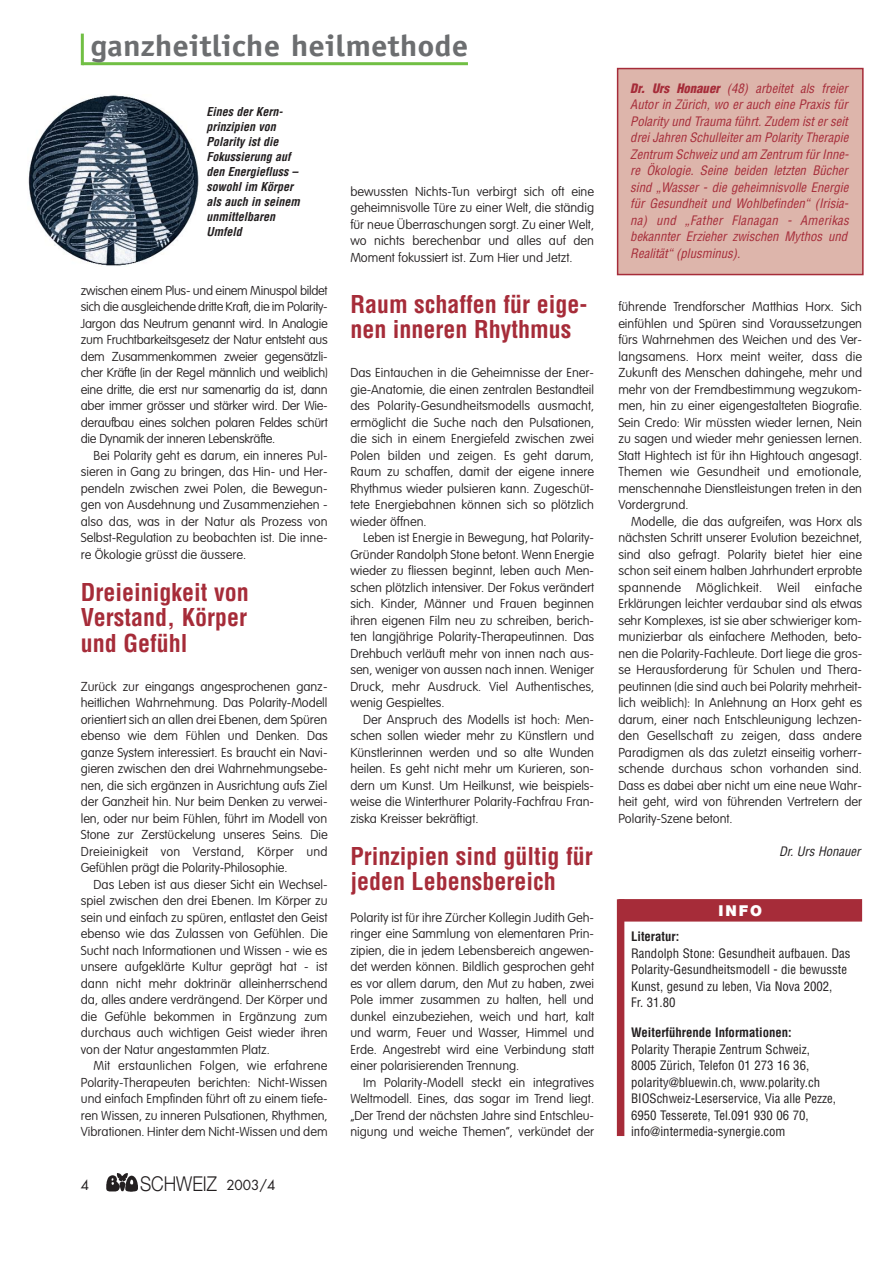
<style>
.page{position:relative;width:893px;height:1263px;background:#fff}
.page>*{position:absolute;margin:0;border:0;box-sizing:border-box;transform-origin:0 0}
.t1{font:700 30px "Officina Sans";color:#6c6e70;scale:1.1 1}
.t2{font:700 condensed 24px/25.5px "Helvetica";color:#a62c39}
.t3{font:300 20.4px "Helvetica Neue";color:#231f20;scale:.87 1}
.t4{font:900 15px "Helvetica Neue";color:#fff}
.t5{font:13.5px "Futura";color:#231f20}
.t6{font:100 12.75px/16.5px "VAG Rounded";color:#231f20;text-align:justify}
.t7{font:italic condensed 12.75px/16.5px "Helvetica";color:#a62c39}
.t8{font:condensed 12.75px/16.5px "Helvetica";color:#231f20}
.t9{font:700 condensed 12.75px "Helvetica";color:#231f20}
.t10{font:italic condensed 12.75px "Helvetica";color:#231f20}
.t11{font:italic 700 condensed 12px/15px "Helvetica";color:#231f20}
.s1{font-family:"Futura";font-weight:400;font-size:13.5px}
.s2{font-weight:900}
</style>
<div class="page">
<div style="left:618px;top:899px;width:244px;height:23px;background:#a62c39"></div>
<div style="left:617px;top:69px;width:245px;height:206px;background:#ddb5ab"></div>
<div style="left:617px;top:68px;width:246px;height:207px;border:2px solid #a62c39"></div>
<img style="left:106px;top:1173px;width:32px;height:19px">
<hr style="left:81px;top:34px;width:3px;height:31px;background:#71bf44">
<hr style="left:82px;top:62px;width:386px;height:3px;background:#71bf44">
<img style="left:28px;top:95px;width:171px;height:171px">
<div style="left:617px;top:899px;width:7px;height:237px;background:#a62c39"></div>
<h1 class="t1" style="left:91px;top:35px;width:345px">ganzheitliche heilmethode</h1>
<p class="t11" style="left:206px;top:105px;width:95px">Eines der Kern&shy;prinzipien von<br>Polarity ist die<br>Fokussierung auf den Energiefluss – sowohl im Körper als auch in seinem unmittelbaren<br>Umfeld</p>
<p class="t6" style="left:81px;top:283px;width:248px">zwischen einem Plus- und einem Minuspol bildet sich die ausgleichende dritte Kraft, die im Polarity-Jargon das Neutrum genannt wird. In Analogie zum Fruchtbarkeitsgesetz der Natur entsteht aus dem Zusammenkommen zweier gegensätzli&shy;cher Kräfte (in der Regel männlich und weiblich) eine dritte, die erst nur samenartig da ist, dann aber immer grösser und stärker wird. Der Wie&shy;deraufbau eines solchen polaren Feldes schürt die Dynamik der inneren Lebenskräfte.</p>
<p class="t6" style="left:81px;top:448px;width:248px;text-indent:13px">Bei Polarity geht es darum, ein inneres Pul&shy;sieren in Gang zu bringen, das Hin- und Her&shy;pendeln zwischen zwei Polen, die Bewegun&shy;gen von Ausdehnung und Zusammenziehen - also das, was in der Natur als Prozess von Selbst-Regulation zu beobachten ist. Die inne&shy;re Ökologie grüsst die äussere.</p>
<h2 class="t2" style="left:81px;top:581px;width:169px;text-align:justify">Dreieinigkeit von Verstand, Körper und Gefühl</h2>
<p class="t6" style="left:81px;top:679px;width:248px">Zurück zur eingangs angesprochenen ganz&shy;heitlichen Wahrnehmung. Das Polarity-Modell orientiert sich an allen drei Ebenen, dem Spüren ebenso wie dem Fühlen und Denken. Das ganze System interessiert. Es braucht ein Navi&shy;gieren zwischen den drei Wahrnehmungsebe&shy;nen, die sich ergänzen in Ausrichtung aufs Ziel der Ganzheit hin. Nur beim Denken zu verwei&shy;len, oder nur beim Fühlen, führt im Modell von Stone zur Zerstückelung unseres Seins. Die Dreieinigkeit von Verstand, Körper und Gefühlen prägt die Polarity-Philosophie.</p>
<p class="t6" style="left:81px;top:877px;width:248px;text-indent:13px">Das Leben ist aus dieser Sicht ein Wechsel&shy;spiel zwischen den drei Ebenen. Im Körper zu sein und einfach zu spüren, entlastet den Geist ebenso wie das Zulassen von Gefühlen. Die Sucht nach Informationen und Wissen - wie es unsere aufgeklärte Kultur geprägt hat - ist dann nicht mehr doktrinär alleinherrschend da, alles andere verdrängend. Der Körper und die Gefühle bekommen in Ergänzung zum durchaus auch wichtigen Geist wieder ihren von der Natur angestammten Platz.</p>
<p class="t6" style="left:81px;top:1058px;width:248px;text-indent:13px">Mit erstaunlichen Folgen, wie erfahrene Polarity-Therapeuten berichten: Nicht-Wissen und einfach Empfinden führt oft zu einem tiefe&shy;ren Wissen, zu inneren Pulsationen, Rhythmen, Vibrationen. Hinter dem Nicht-Wissen und dem</p>
<p class="t5" style="left:81px;top:1179px;width:10px">4</p>
<h3 class="t3" style="left:140px;top:1176px;width:157px">SCHWEIZ <span class="s1">2003/4</span></h3>
<p class="t6" style="left:350px;top:184px;width:245px">bewussten Nichts-Tun verbirgt sich oft eine geheimnisvolle Türe zu einer Welt, die ständig für neue Überraschungen sorgt. Zu einer Welt, wo nichts berechenbar und alles auf den Moment fokussiert ist. Zum Hier und Jetzt.</p>
<h2 class="t2" style="left:350px;top:293px;width:239px">Raum schaffen für eige&shy;nen inneren Rhythmus</h2>
<p class="t6" style="left:350px;top:365px;width:245px">Das Eintauchen in die Geheimnisse der Ener&shy;gie-Anatomie, die einen zentralen Bestandteil des Polarity-Gesundheitsmodells ausmacht, ermöglicht die Suche nach den Pulsationen, die sich in einem Energiefeld zwischen zwei Polen bilden und zeigen. Es geht darum, Raum zu schaffen, damit der eigene innere Rhythmus wieder pulsieren kann. Zugeschüt&shy;tete Energiebahnen können sich so plötzlich wieder öffnen.</p>
<p class="t6" style="left:350px;top:530px;width:245px;text-indent:13px">Leben ist Energie in Bewegung, hat Polarity-Gründer Randolph Stone betont. Wenn Energie wieder zu fliessen beginnt, leben auch Men&shy;schen plötzlich intensiver. Der Fokus verändert sich. Kinder, Männer und Frauen beginnen ihren eigenen Film neu zu schreiben, berich&shy;ten langjährige Polarity-Therapeutinnen. Das Drehbuch verläuft mehr von innen nach aus&shy;sen, weniger von aussen nach innen. Weniger Druck, mehr Ausdruck. Viel Authentisches, wenig Gespieltes.</p>
<p class="t6" style="left:350px;top:712px;width:245px;text-indent:13px">Der Anspruch des Modells ist hoch: Men&shy;schen sollen wieder mehr zu Künstlern und Künstlerinnen werden und so alte Wunden heilen. Es geht nicht mehr um Kurieren, son&shy;dern um Kunst. Um Heilkunst, wie beispiels&shy;weise die Winterthurer Polarity-Fachfrau Fran&shy;ziska Kreisser bekräftigt.</p>
<h2 class="t2" style="left:350px;top:845px;width:244px">Prinzipien sind gültig für jeden Lebensbereich</h2>
<p class="t6" style="left:350px;top:910px;width:245px">Polarity ist für ihre Zürcher Kollegin Judith Geh&shy;ringer eine Sammlung von elementaren Prin&shy;zipien, die in jedem Lebensbereich angewen&shy;det werden können. Bildlich gesprochen geht es vor allem darum, den Mut zu haben, zwei Pole immer zusammen zu halten, hell und dunkel einzubeziehen, weich und hart, kalt und warm, Feuer und Wasser, Himmel und Erde. Angestrebt wird eine Verbindung statt einer polarisierenden Trennung.</p>
<p class="t6" style="left:350px;top:1075px;width:245px;text-indent:13px">Im Polarity-Modell steckt ein integratives Weltmodell. Eines, das sogar im Trend liegt. „Der Trend der nächsten Jahre sind Entschleu&shy;nigung und weiche Themen“, verkündet der</p>
<p class="t7" style="left:630px;top:81px;width:220px"><span class="s2">Dr. Urs Honauer</span> (48) arbeitet als freier Autor in Zürich, wo er auch eine Praxis für Polarity und Trauma führt. Zudem ist er seit drei Jahren Schulleiter am Polarity Therapie Zentrum Schweiz und am Zentrum für Inne&shy;re Ökologie. Seine beiden letzten Bücher sind „Wasser - die geheimnisvolle Energie für Gesundheit und Wohlbefinden“ (Irisia&shy;na) und „Father Flanagan - Amerikas bekannter Erzieher zwischen Mythos und Realität“ (plusminus).</p>
<p class="t6" style="left:618px;top:299px;width:245px">führende Trendforscher Matthias Horx. Sich einfühlen und Spüren sind Voraussetzungen fürs Wahrnehmen des Weichen und des Ver&shy;langsamens. Horx meint weiter, dass die Zukunft des Menschen dahingehe, mehr und mehr von der Fremdbestimmung wegzukom&shy;men, hin zu einer eigengestalteten Biografie.<br>Sein Credo: Wir müssten wieder lernen, Nein zu sagen und wieder mehr geniessen lernen.<br>Statt Hightech ist für ihn Hightouch angesagt.<br>Themen wie Gesundheit und emotionale, menschennahe Dienstleistungen treten in den Vordergrund.</p>
<p class="t6" style="left:618px;top:514px;width:245px;text-indent:13px">Modelle, die das aufgreifen, was Horx als nächsten Schritt unserer Evolution bezeichnet, sind also gefragt. Polarity bietet hier eine schon seit einem halben Jahrhundert erprobte spannende Möglichkeit. Weil einfache Erklärungen leichter verdaubar sind als etwas sehr Komplexes, ist sie aber schwieriger kom&shy;munizierbar als einfachere Methoden, beto&shy;nen die Polarity-Fachleute. Dort liege die gros&shy;se Herausforderung für Schulen und Thera&shy;peutinnen (die sind auch bei Polarity mehrheit&shy;lich weiblich): In Anlehnung an Horx geht es darum, einer nach Entschleunigung lechzen&shy;den Gesellschaft zu zeigen, dass andere Paradigmen als das zuletzt einseitig vorherr&shy;schende durchaus schon vorhanden sind.<br>Dass es dabei aber nicht um eine neue Wahr&shy;heit geht, wird von führenden Vertretern der Polarity-Szene betont.</p>
<p class="t10" style="left:779px;top:846px;width:83px">Dr. Urs Honauer</p>
<p class="t4" style="left:718px;top:905px;width:45px">INFO</p>
<p class="t9" style="left:631px;top:932px;width:50px">Literatur:</p>
<p class="t8" style="left:631px;top:946px;width:221px">Randolph Stone: Gesundheit aufbauen. Das Polarity-Gesundheitsmodell - die bewusste Kunst, gesund zu leben, Via Nova 2002,<br>Fr. 31.80</p>
<p class="t9" style="left:631px;top:1028px;width:162px">Weiterführende Informationen:</p>
<p class="t8" style="left:631px;top:1042px;width:206px">Polarity Therapie Zentrum Schweiz, 8005 Zürich, Telefon 01 273 16 36, polarity@bluewin.ch, www.polarity.ch BIOSchweiz-Leserservice, Via alle Pezze, 6950 Tesserete, Tel.091 930 06 70, info@intermedia-synergie.com</p>
</div>
